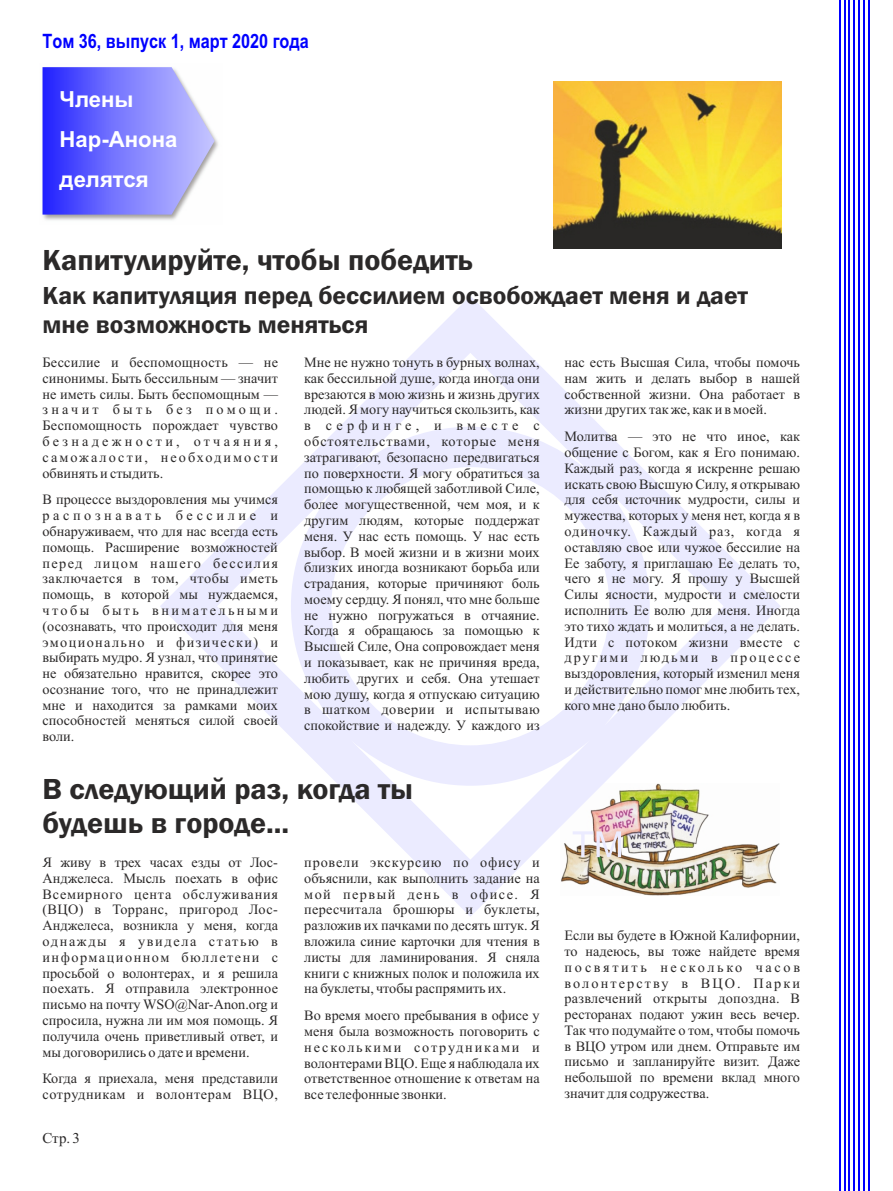
<style>
.page{position:relative;width:893px;height:1191px;background:#fff}
.page>*{position:absolute;margin:0;border:0;box-sizing:border-box;transform-origin:0 0}
.t1{font:600 30px/34px "Franklin Gothic";color:#2b2929}
.t2{font:600 25.5px/29px "Franklin Gothic";color:#2b2929}
.t3{font:700 22.2px/40.2px "Arial";color:#fff}
.t4{font:700 19.8px "Arial Narrow";color:#00f}
.t5{font:15px "Times New Roman";color:#2b2929}
.t6{font:14.25px/15.8px "Times New Roman";color:#2b2929;text-align:justify}
</style>
<div class="page">
<img style="left:42px;top:67px;width:176px;height:153px">
<svg style="left:160px;top:296px;width:621px;height:620px"></svg>
<svg style="left:573px;top:831px;width:48px;height:26px"></svg>
<svg style="left:43px;top:67px;width:172px;height:148px;background:#8282fd"></svg>
<hr style="left:839px;top:0;width:1px;height:1191px;background:#00f">
<hr style="left:844px;top:0;width:1px;height:1191px;background:#00f">
<hr style="left:849px;top:0;width:1px;height:1191px;background:#00f">
<hr style="left:853px;top:0;width:2px;height:1191px;background:#00f">
<hr style="left:858px;top:0;width:2px;height:1191px;background:#00f">
<hr style="left:863px;top:0;width:2px;height:1191px;background:#00f">
<hr style="left:868px;top:0;width:1px;height:1191px;background:#00f">
<img style="left:553px;top:81px;width:229px;height:167px">
<h3 class="t4" style="left:43px;top:34px;width:268px">Том 36, выпуск 1, март 2020 года</h3>
<h3 class="t3" style="left:60px;top:81px;width:119px">Члены<br>Нар-Анона делятся</h3>
<h1 class="t1" style="left:43px;top:245px;width:432px">Капитулируйте, чтобы победить</h1>
<h2 class="t2" style="left:43px;top:283px;width:707px">Как капитуляция перед бессилием освобождает меня и дает мне возможность меняться</h2>
<p class="t6" style="left:42px;top:356px;width:237px">Бессилие и беспомощность — не синонимы. Быть бессильным — значит не иметь силы. Быть беспомощным — значит быть без помощи.<br>Беспомощность порождает чувство безнадежности, отчаяния, саможалости, необходимости обвинять и стыдить.</p>
<p class="t6" style="left:42px;top:493px;width:237px">В процессе выздоровления мы учимся распознавать бессилие и обнаруживаем, что для нас всегда есть помощь. Расширение возможностей перед лицом нашего бессилия заключается в том, чтобы иметь помощь, в которой мы нуждаемся, чтобы быть внимательными (осознавать, что происходит для меня эмоционально и физически) и выбирать мудро. Я узнал, что принятие не обязательно нравится, скорее это осознание того, что не принадлежит мне и находится за рамками моих способностей меняться силой своей воли.</p>
<p class="t6" style="left:304px;top:356px;width:237px">Мне не нужно тонуть в бурных волнах, как бессильной душе, когда иногда они врезаются в мою жизнь и жизнь других людей. Я могу научиться скользить, как в серфинге, и вместе с обстоятельствами, которые меня затрагивают, безопасно передвигаться по поверхности. Я могу обратиться за помощью к любящей заботливой Силе, более могущественной, чем моя, и к другим людям, которые поддержат меня. У нас есть помощь. У нас есть выбор. В моей жизни и в жизни моих близких иногда возникают борьба или страдания, которые причиняют боль моему сердцу. Я понял, что мне больше не нужно погружаться в отчаяние.<br>Когда я обращаюсь за помощью к Высшей Силе, Она сопровождает меня и показывает, как не причиняя вреда, любить других и себя. Она утешает мою душу, когда я отпускаю ситуацию в шатком доверии и испытываю спокойствие и надежду. У каждого из</p>
<h1 class="t1" style="left:43px;top:774px;width:372px">В следующий раз, когда ты будешь в городе...</h1>
<p class="t6" style="left:42px;top:855px;width:237px">Я живу в трех часах езды от Лос-Анджелеса. Мысль поехать в офис Всемирного цента обслуживания (ВЦО) в Торранс, пригород Лос-Анджелеса, возникла у меня, когда однажды я увидела статью в информационном бюллетени с просьбой о волонтерах, и я решила поехать. Я отправила электронное письмо на почту WSO@Nar-Anon.org и спросила, нужна ли им моя помощь. Я получила очень приветливый ответ, и мы договорились о дате и времени.</p>
<p class="t6" style="left:42px;top:1072px;width:237px">Когда я приехала, меня представили сотрудникам и волонтерам ВЦО,</p>
<p class="t6" style="left:304px;top:855px;width:237px">провели экскурсию по офису и объяснили, как выполнить задание на мой первый день в офисе. Я пересчитала брошюры и буклеты, разложив их пачками по десять штук. Я вложила синие карточки для чтения в листы для ламинирования. Я сняла книги с книжных полок и положила их на буклеты, чтобы распрямить их.</p>
<p class="t6" style="left:304px;top:1009px;width:237px">Во время моего пребывания в офисе у меня была возможность поговорить с несколькими сотрудниками и волонтерами ВЦО. Еще я наблюдала их ответственное отношение к ответам на все телефонные звонки.</p>
<p class="t5" style="left:43px;top:1132px;width:39px">Стр. 3</p>
<p class="t6" style="left:565px;top:356px;width:237px">нас есть Высшая Сила, чтобы помочь нам жить и делать выбор в нашей собственной жизни. Она работает в жизни других так же, как и в моей.</p>
<p class="t6" style="left:564px;top:430px;width:237px">Молитва — это не что иное, как общение с Богом, как я Его понимаю.<br>Каждый раз, когда я искренне решаю искать свою Высшую Силу, я открываю для себя источник мудрости, силы и мужества, которых у меня нет, когда я в одиночку. Каждый раз, когда я оставляю свое или чужое бессилие на Ее заботу, я приглашаю Ее делать то, чего я не могу. Я прошу у Высшей Силы ясности, мудрости и смелости исполнить Ее волю для меня. Иногда это тихо ждать и молиться, а не делать.<br>Идти с потоком жизни вместе с другими людьми в процессе выздоровления, который изменил меня и действительно помог мне любить тех, кого мне дано было любить.</p>
<p class="t6" style="left:564px;top:929px;width:237px">Если вы будете в Южной Калифорнии, то надеюсь, вы тоже найдете время посвятить несколько часов волонтерству в ВЦО. Парки развлечений открыты допоздна. В ресторанах подают ужин весь вечер.<br>Так что подумайте о том, чтобы помочь в ВЦО утром или днем. Отправьте им письмо и запланируйте визит. Даже небольшой по времени вклад много значит для содружества.</p>
</div>
